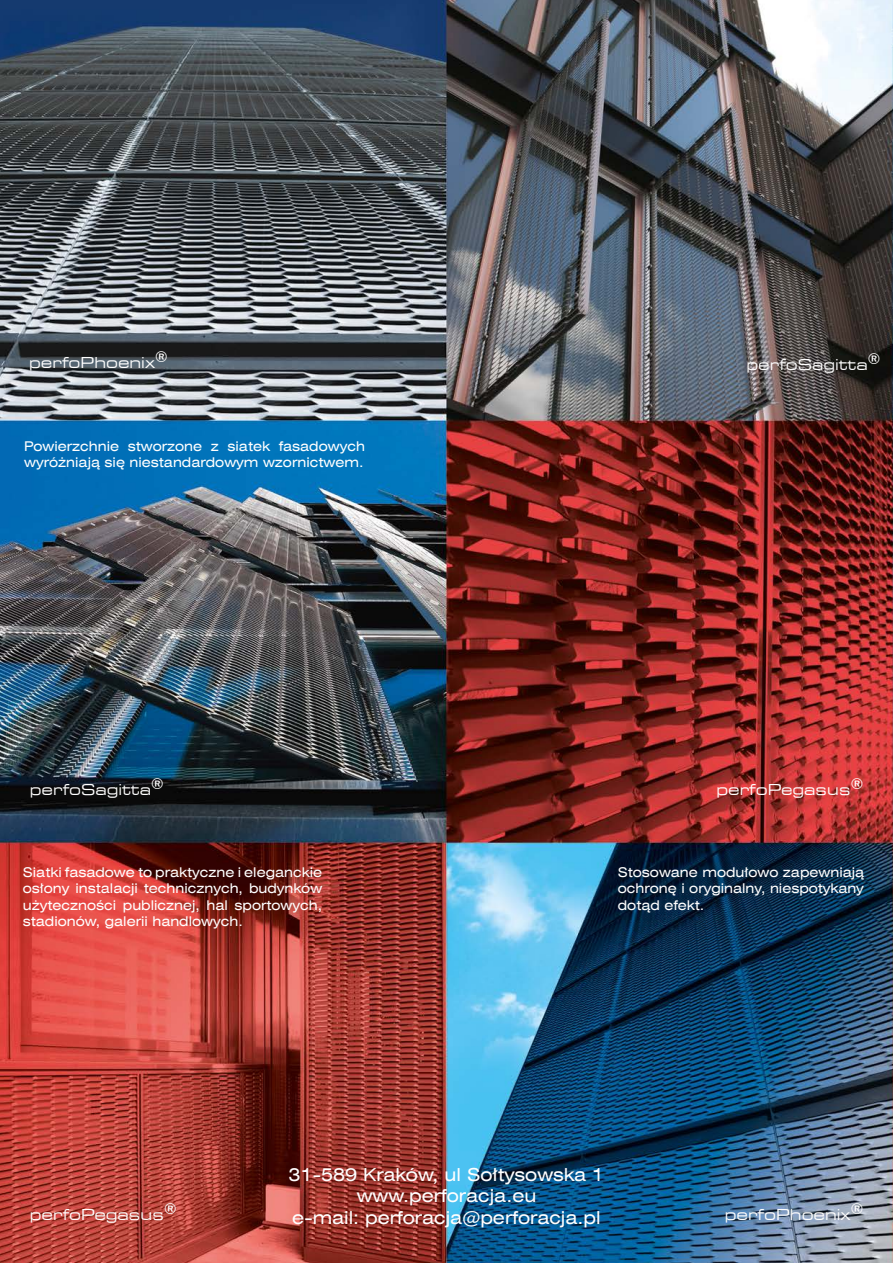
<style>
.page{position:relative;width:893px;height:1263px;background:#fff}
.page>*{position:absolute;margin:0;border:0;box-sizing:border-box;transform-origin:0 0}
.t1{font:18px/21.6px "Swis 721 Ex EU";color:#fff;text-align:center}
.t2{font:15px "Square 721 Ex EU";color:#fff}
.t3{font:13.5px/16.2px "Swis 721 Ex EU";color:#fff;text-align:justify}
</style>
<div class="page">
<img style="left:0;top:0;width:893px;height:1263px">
<p class="t2" style="left:29px;top:354px;width:140px">perfoPhoenix<sup>®</sup></p>
<p class="t2" style="left:746px;top:355px;width:135px">perfoSagitta<sup>®</sup></p>
<p class="t3" style="left:24px;top:438px;width:342px">Powierzchnie stworzone z siatek fasadowych wyróżniają się niestandardowym wzornictwem.</p>
<p class="t2" style="left:30px;top:780px;width:135px">perfoSagitta<sup>®</sup></p>
<p class="t2" style="left:716px;top:780px;width:148px">perfoPegasus<sup>®</sup></p>
<p class="t3" style="left:23px;top:865px;width:301px">Siatki fasadowe to praktyczne i eleganckie osłony instalacji technicznych, budynków użyteczności publicznej, hal sportowych, stadionów, galerii handlowych.</p>
<p class="t3" style="left:618px;top:865px;width:248px">Stosowane modułowo zapewniają ochronę i oryginalny, niespotykany dotąd efekt.</p>
<h1 class="t1" style="left:289px;top:1164px;width:317px">31-589 Kraków, ul Sołtysowska 1 www.perforacja.eu<br>e-mail: perforacja@perforacja.pl</h1>
<p class="t2" style="left:30px;top:1205px;width:148px">perfoPegasus<sup>®</sup></p>
<p class="t2" style="left:725px;top:1206px;width:140px">perfoPhoenix<sup>®</sup></p>
</div>
